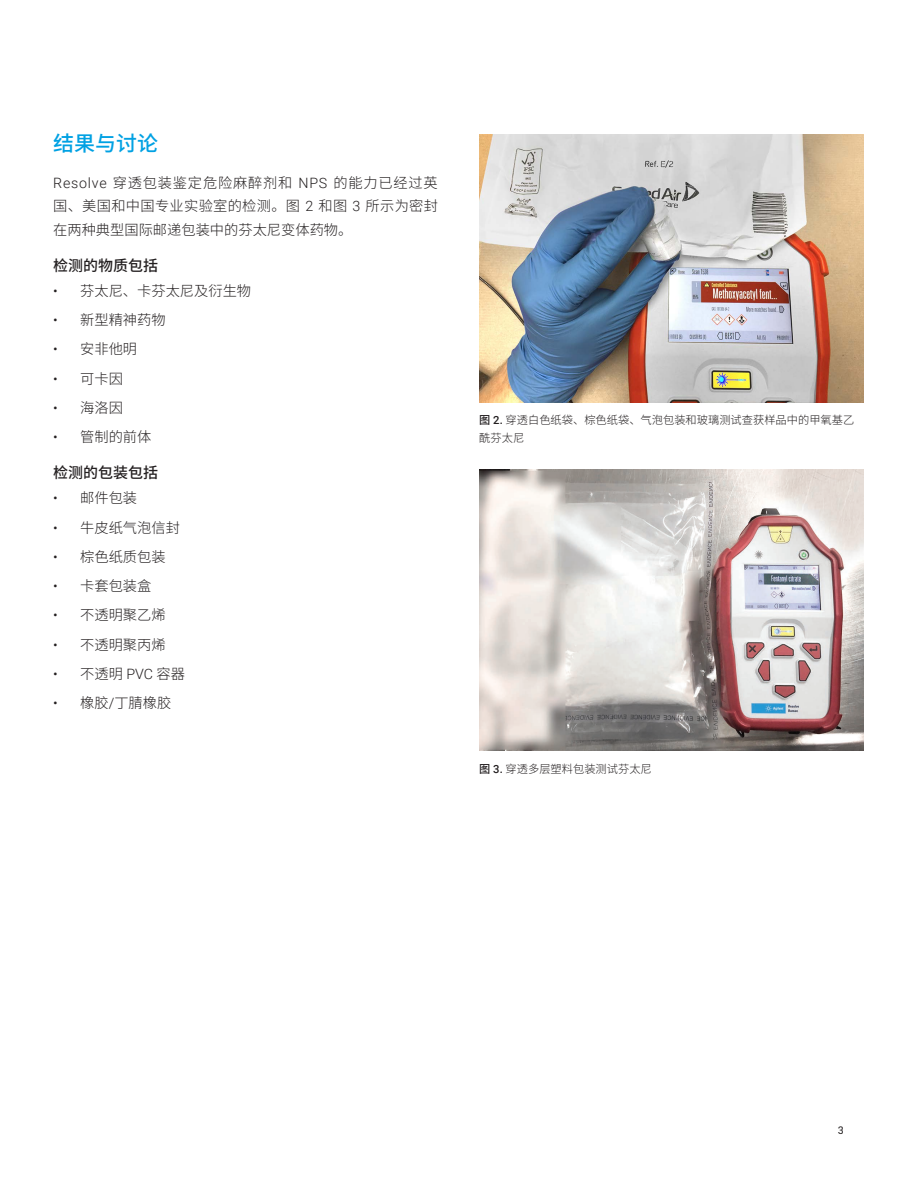
<style>
.page{position:relative;width:918px;height:1188px;background:#fff}
.page>*{position:absolute;margin:0;border:0;box-sizing:border-box;transform-origin:0 0}
.t1{font:500 21px "Noto Sans CJ Ksc";color:#00a1e3}
.t2{font:500 15px "Noto Sans CJ Ksc";color:#231f20}
.t3{font:300 14.25px/23.2px "Noto Sans CJ Ksc";color:#231f20;text-align:justify}
.t4{font:300 11.25px/18px "Noto Sans CJ Ksc";color:#231f20}
.t5{font:10.5px "Roboto";color:#231f20}
.s1{font-family:"Roboto"}
.s2{font-weight:500}
.s3{font-family:"Roboto";font-weight:500}
</style>
<div class="page">
<img style="left:479px;top:135px;width:385px;height:267px">
<img style="left:479px;top:469px;width:385px;height:282px">
<h1 class="t1" style="left:53px;top:131px;width:106px">结果与讨论</h1>
<p class="t3" style="left:53px;top:172px;width:386px"><span class="s1">Resolve</span> 穿透包装鉴定危险麻醉剂和 <span class="s1">NPS</span> 的能力已经过英国、美国和中国专业实验室的检测。图 <span class="s1">2</span> 和图 <span class="s1">3</span> 所示为密封在两种典型国际邮递包装中的芬太尼变体药物。</p>
<p class="t2" style="left:53px;top:257px;width:106px">检测的物质包括</p>
<p class="t3" style="left:53px;top:279px;width:200px"><span class="s1">•</span> 芬太尼、卡芬太尼及衍生物</p>
<p class="t3" style="left:53px;top:309px;width:114px"><span class="s1">•</span> 新型精神药物</p>
<p class="t3" style="left:53px;top:338px;width:86px"><span class="s1">•</span> 安非他明</p>
<p class="t3" style="left:53px;top:367px;width:71px"><span class="s1">•</span> 可卡因</p>
<p class="t3" style="left:53px;top:396px;width:71px"><span class="s1">•</span> 海洛因</p>
<p class="t3" style="left:53px;top:426px;width:100px"><span class="s1">•</span> 管制的前体</p>
<p class="t2" style="left:53px;top:464px;width:106px">检测的包装包括</p>
<p class="t3" style="left:53px;top:487px;width:86px"><span class="s1">•</span> 邮件包装</p>
<p class="t3" style="left:53px;top:516px;width:128px"><span class="s1">•</span> 牛皮纸气泡信封</p>
<p class="t3" style="left:53px;top:545px;width:114px"><span class="s1">•</span> 棕色纸质包装</p>
<p class="t3" style="left:53px;top:575px;width:100px"><span class="s1">•</span> 卡套包装盒</p>
<p class="t3" style="left:53px;top:604px;width:114px"><span class="s1">•</span> 不透明聚乙烯</p>
<p class="t3" style="left:53px;top:633px;width:114px"><span class="s1">•</span> 不透明聚丙烯</p>
<p class="t3" style="left:53px;top:662px;width:133px"><span class="s1">•</span> 不透明 <span class="s1">PVC</span> 容器</p>
<p class="t3" style="left:53px;top:692px;width:120px"><span class="s1">•</span> 橡胶<span class="s1">/</span>丁腈橡胶</p>
<p class="t4" style="left:479px;top:411px;width:377px"><span class="s2">图</span> <span class="s3">2.</span> 穿透白色纸袋、棕色纸袋、气泡包装和玻璃测试查获样品中的甲氧基乙酰芬太尼</p>
<p class="t4" style="left:479px;top:760px;width:174px"><span class="s2">图</span> <span class="s3">3.</span> 穿透多层塑料包装测试芬太尼</p>
<p class="t5" style="left:838px;top:1123px;width:7px">3</p>
</div>
